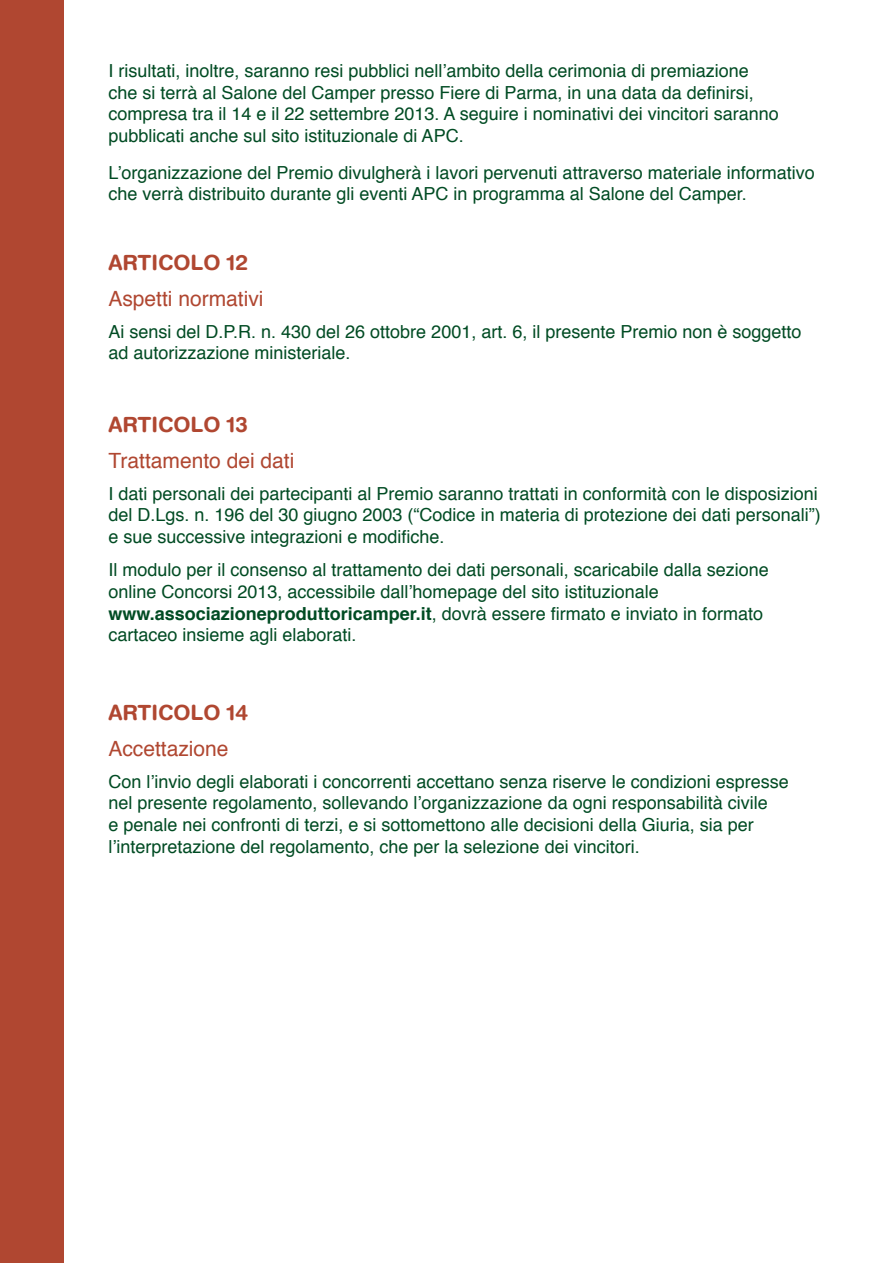
<style>
.page{position:relative;width:893px;height:1263px;background:#fff}
.page>*{position:absolute;margin:0;border:0;box-sizing:border-box;transform-origin:0 0}
.t1{font:21px "Helvetica";color:#b04731}
.t2{font:700 21px "Helvetica Rounded";color:#b04731}
.t3{font:18px/21.6px "Helvetica";color:#004b23}
.s1{font-weight:700}
</style>
<div class="page">
<div style="left:0;top:0;width:64px;height:1263px;background:#b04731"></div>
<p class="t3" style="left:108px;top:61px;width:672px">I risultati, inoltre, saranno resi pubblici nell’ambito della cerimonia di premiazione che si terrà al Salone del Camper presso Fiere di Parma, in una data da definirsi, compresa tra il 14 e il 22 settembre 2013. A seguire i nominativi dei vincitori saranno pubblicati anche sul sito istituzionale di APC.</p>
<p class="t3" style="left:108px;top:162px;width:708px">L’organizzazione del Premio divulgherà i lavori pervenuti attraverso materiale informativo che verrà distribuito durante gli eventi APC in programma al Salone del Camper.</p>
<p class="t2" style="left:108px;top:249px;width:141px">ARTICOLO 12</p>
<p class="t1" style="left:108px;top:282px;width:157px">Aspetti normativi</p>
<p class="t3" style="left:108px;top:321px;width:695px">Ai sensi del D.P.R. n. 430 del 26 ottobre 2001, art. 6, il presente Premio non è soggetto ad autorizzazione ministeriale.</p>
<p class="t2" style="left:108px;top:411px;width:141px">ARTICOLO 13</p>
<p class="t1" style="left:108px;top:444px;width:187px">Trattamento dei dati</p>
<p class="t3" style="left:108px;top:483px;width:714px">I dati personali dei partecipanti al Premio saranno trattati in conformità con le disposizioni del D.Lgs. n. 196 del 30 giugno 2003 (“Codice in materia di protezione dei dati personali”) e sue successive integrazioni e modifiche.</p>
<p class="t3" style="left:108px;top:560px;width:662px">Il modulo per il consenso al trattamento dei dati personali, scaricabile dalla sezione online Concorsi 2013, accessibile dall’homepage del sito istituzionale <span class="s1">www.associazioneproduttoricamper.it</span>, dovrà essere firmato e inviato in formato cartaceo insieme agli elaborati.</p>
<p class="t2" style="left:108px;top:699px;width:141px">ARTICOLO 14</p>
<p class="t1" style="left:108px;top:732px;width:122px">Accettazione</p>
<p class="t3" style="left:108px;top:771px;width:682px">Con l’invio degli elaborati i concorrenti accettano senza riserve le condizioni espresse nel presente regolamento, sollevando l’organizzazione da ogni responsabilità civile<br>e penale nei confronti di terzi, e si sottomettono alle decisioni della Giuria, sia per l’interpretazione del regolamento, che per la selezione dei vincitori.</p>
</div>
